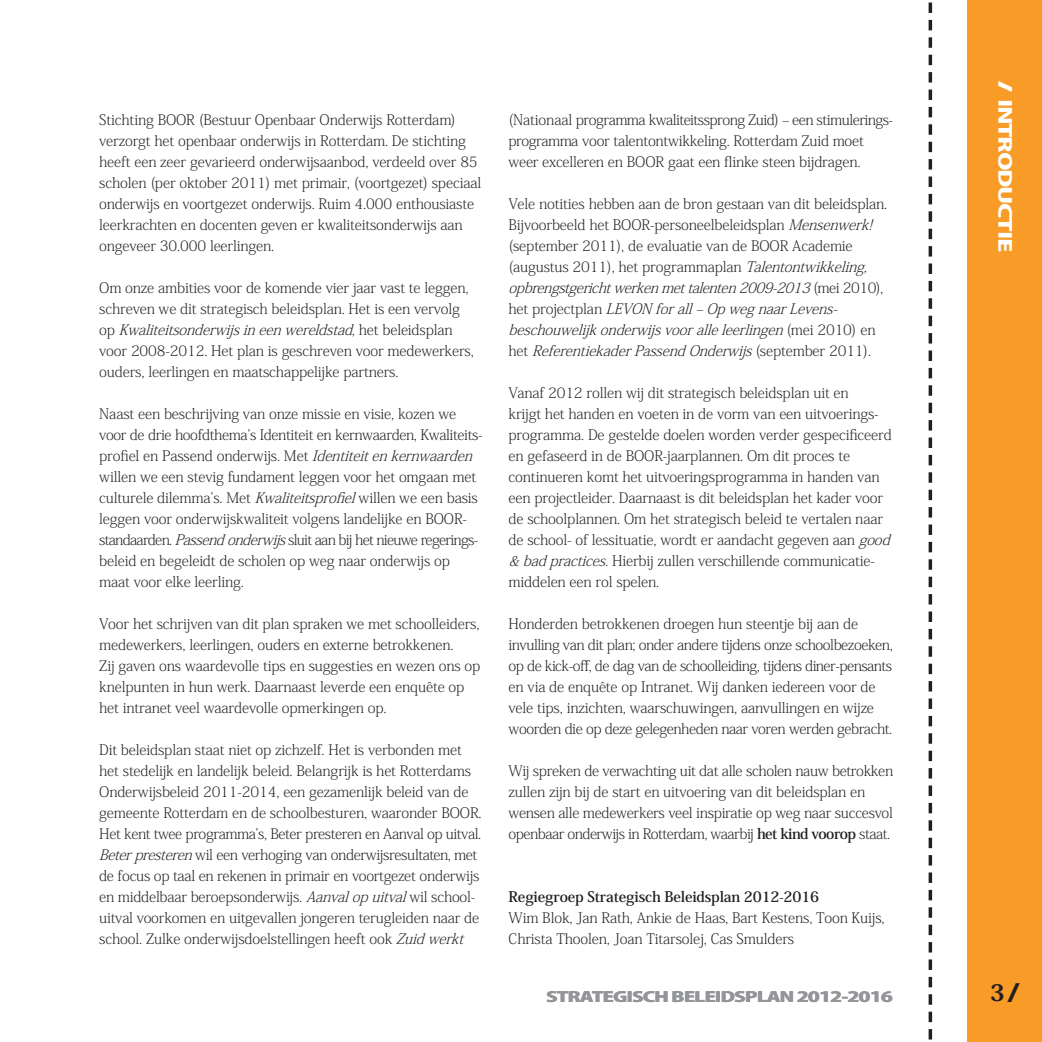
<style>
.page{position:relative;width:1042px;height:1042px;background:#fff}
.page>*{position:absolute;margin:0;border:0;box-sizing:border-box;transform-origin:0 0}
.t1{font:800 22.75px "Koz Min Pro";color:#231f20}
.t2{font:800 17.5px "Koz Go Pro";letter-spacing:-.05em;color:#fff;scale:1.5 1}
.t3{font:200 14.35px/21px "Koz Min Pro";letter-spacing:-.01em;color:#231f20}
.t4{font:200 14.35px/21px "Koz Min Pro";letter-spacing:-.03em;color:#231f20}
.t5{font:700 14.35px "Koz Min Pro";letter-spacing:-.01em;color:#231f20}
.t6{font:800 14px "Koz Go Pro";letter-spacing:-.05em;color:#939598;scale:1.5 1}
.s1{font-style:italic}
.s2{font-weight:700}
.s3{font-size:16.45px}
.s4{font-family:"Koz Go Pro"}
</style>
<div class="page">
<svg style="left:928px;top:2px;width:4px;height:1038px"></svg>
<div style="left:967px;top:0;width:75px;height:1042px;background:#f89b27"></div>
<p class="t3" style="left:99px;top:109px;width:383px">Stichting BOOR (Bestuur Openbaar Onderwijs Rotterdam) verzorgt het openbaar onderwijs in Rotterdam. De stichting heeft een zeer gevarieerd onderwijsaanbod, verdeeld over 85 scholen (per oktober 2011) met primair, (voortgezet) speciaal onderwijs en voortgezet onderwijs. Ruim 4.000 enthousiaste leerkrachten en docenten geven er kwaliteitsonderwijs aan ongeveer 30.000 leerlingen.</p>
<p class="t3" style="left:99px;top:277px;width:376px">Om onze ambities voor de komende vier jaar vast te leggen, schreven we dit strategisch beleidsplan. Het is een vervolg<br>o p <span class="s1">Kwaliteitsonderwijsineenwereldstad,</span>h e t b e l e i d s p l a n voor 2008-2012. Het plan is geschreven voor medewerkers, ouders, leerlingen en maatschappelijke partners.</p>
<p class="t3" style="left:99px;top:403px;width:384px">Naast een beschrijving van onze missie en visie, kozen we voor de drie hoofdthema’s Identiteit en kernwaarden, Kwaliteits&shy;profiel en Passend onderwijs. Met <span class="s1">Identiteitenkernwaarden </span>willen we een stevig fundament leggen voor het omgaan met culturele dilemma’s. Met <span class="s1">Kwaliteitsprofiel</span>willen we een basis leggen voor onderwijskwaliteit volgens landelijke en BOOR&shy;standaarden. <span class="s1">Passendonderwijs</span>sluit aan bij het nieuwe regerings&shy;beleid en begeleidt de scholen op weg naar onderwijs op maat voor elke leerling.</p>
<p class="t3" style="left:99px;top:613px;width:383px">Voor het schrijven van dit plan spraken we met schoolleiders, medewerkers, leerlingen, ouders en externe betrokkenen.<br>Zij gaven ons waardevolle tips en suggesties en wezen ons op knelpunten in hun werk. Daarnaast leverde een enquête op het intranet veel waardevolle opmerkingen op.</p>
<p class="t3" style="left:99px;top:739px;width:384px">Dit beleidsplan staat niet op zichzelf. Het is verbonden met het stedelijk en landelijk beleid. Belangrijk is het Rotterdams Onderwijsbeleid 2011-2014, een gezamenlijk beleid van de gemeente Rotterdam en de schoolbesturen, waaronder BOOR.<br>Het kent twee programma’s, Beter presteren en Aanval op uitval.<br><span class="s1">Beterpresteren</span>wil een verhoging van onderwijsresultaten, met de focus op taal en rekenen in primair en voortgezet onderwijs en middelbaar beroepsonderwijs. <span class="s1">Aanvalopuitval</span>wil school&shy;uitval voorkomen en uitgevallen jongeren terugleiden naar de school. Zulke onderwijsdoelstellingen heeft ook <span class="s1">Zuidwerkt</span></p>
<p class="t3" style="left:508px;top:109px;width:385px">(Nationaal programma kwaliteitssprong Zuid) – een stimulerings&shy;programma voor talentontwikkeling. Rotterdam Zuid moet weer excelleren en BOOR gaat een flinke steen bijdragen.</p>
<p class="t3" style="left:508px;top:193px;width:380px">Vele notities hebben aan de bron gestaan van dit beleidsplan.<br>Bijvoorbeeld het BOOR-personeelbeleidsplan <span class="s1">Mensenwerk! </span>(september 2011), de evaluatie van de BOOR Academie (augustus 2011), het programmaplan <span class="s1">Talentontwikkeling, opbrengstgerichtwerkenmettalenten2009-2013</span>( m e i 2 0 1 0 ) , h e t p r oj e c t p l a n <span class="s1">LEVON forall–OpwegnaarLevens&shy;beschouwelijkonderwijsvooralleleerlingen</span>( m e i 2 0 1 0 ) e n h e t <span class="s1">ReferentiekaderPassendOnderwijs</span>( s e p t e m b e r 2 0 1 1 ) .</p>
<p class="t3" style="left:508px;top:382px;width:388px">Vanaf 2012 rollen wij dit strategisch beleidsplan uit en<br>krijgt het handen en voeten in de vorm van een uitvoerings&shy;programma. De gestelde doelen worden verder gespecificeerd en gefaseerd in de BOOR-jaarplannen. Om dit proces te continueren komt het uitvoeringsprogramma in handen van een projectleider. Daarnaast is dit beleidsplan het kader voor de schoolplannen. Om het strategisch beleid te vertalen naar de school- of lessituatie, wordt er aandacht gegeven aan <span class="s1">good &amp; badpractices.</span>Hierbij zullen verschillende communicatie&shy;middelen een rol spelen.</p>
<p class="t4" style="left:508px;top:613px;width:386px">Honderden betrokkenen droegen hun steentje bij aan de invulling van dit plan; onder andere tijdens onze schoolbezoeken, op de kick-off, de dag van de schoolleiding, tijdens diner-pensants en via de enquête op Intranet. Wij danken iedereen voor de vele tips, inzichten, waarschuwingen, aanvullingen en wijze woorden die op deze gelegenheden naar voren werden gebracht.</p>
<p class="t3" style="left:508px;top:760px;width:386px">Wij spreken de verwachting uit dat alle scholen nauw betrokken zullen zijn bij de start en uitvoering van dit beleidsplan en wensen alle medewerkers veel inspiratie op weg naar succesvol openbaar onderwijs in Rotterdam, waarbij <span class="s2">het kind voorop</span> staat.</p>
<p class="t5" style="left:508px;top:886px;width:312px">Regiegroep Strategisch Beleidsplan 2012-2016</p>
<p class="t3" style="left:508px;top:907px;width:378px">Wim Blok, Jan Rath, Ankie de Haas, Bart Kestens, Toon Kuijs,<br>Christa Thoolen, Joan Titarsolej, Cas Smulders</p>
<p class="t6" style="left:546px;top:987px;width:233px">STRATEGISCH BELEIDSPLAN 2012-2016</p>
<p class="t2" style="left:1016px;top:81px;width:116px;rotate:90deg"><span class="s3">//</span> INTRODUCTIE</p>
<h1 class="t1" style="left:990px;top:976px;width:31px">3 <span class="s4">/</span></h1>
</div>
